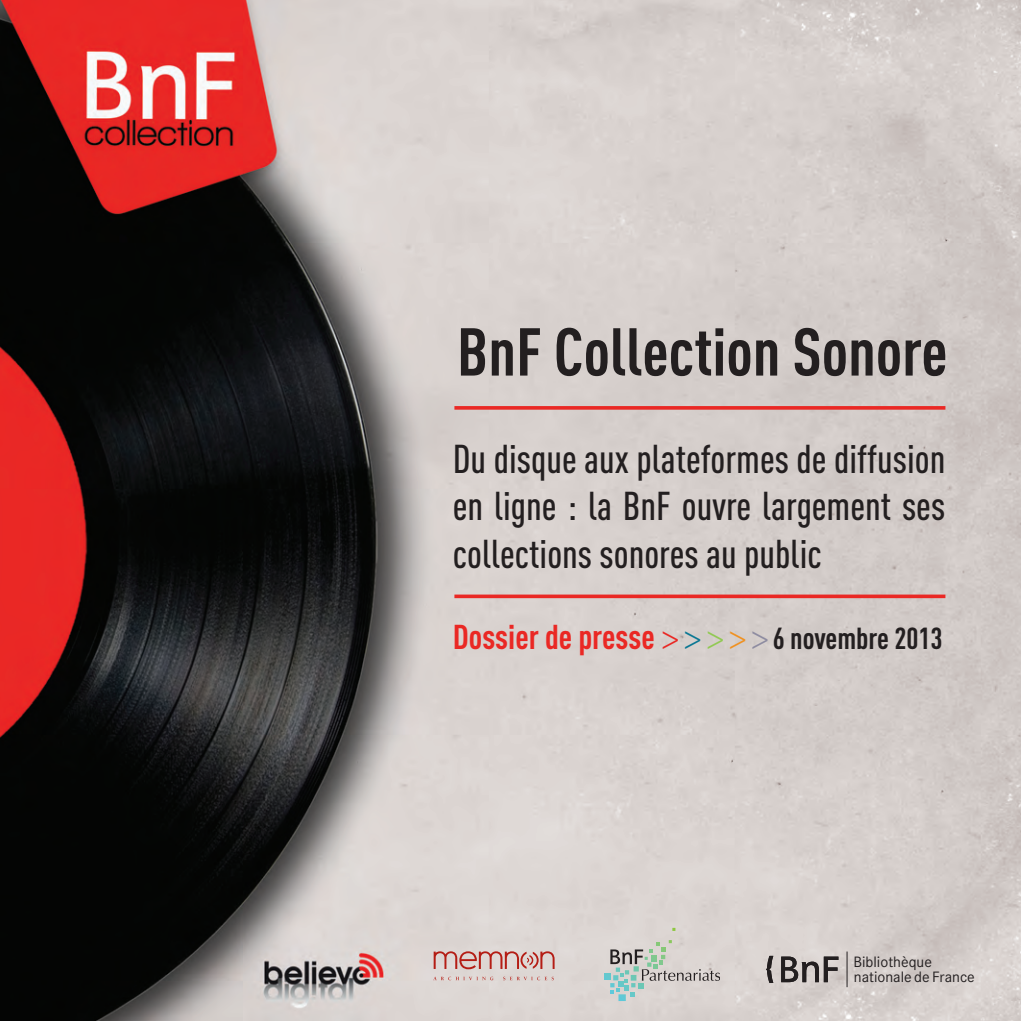
<style>
.page{position:relative;width:1021px;height:1021px;background:#fff}
.page>*{position:absolute;margin:0;border:0;box-sizing:border-box;transform-origin:0 0}
.t1{font:700 66.4px "DIN Cond";color:#231f20}
.t2{font:500 39.6px/47.6px "DIN Cond";color:#231f20;text-align:justify}
.t3{font:700 34px "DIN Cond";color:#ea2824}
.t4{font:14.8px/14.8px "Corporate SBQ";color:#231f20}
.s1{font-family:"Minion Pro";font-weight:400;font-size:34.8px}
.s2{font-family:"Minion Pro";font-weight:400;font-size:34.8px;color:#0a7793}
.s3{font-family:"Minion Pro";font-weight:400;font-size:34.8px;color:#91c953}
.s4{font-family:"Minion Pro";font-weight:400;font-size:34.8px;color:#f09120}
.s5{font-family:"Minion Pro";font-weight:400;font-size:34.8px;color:#8e8ca1}
.s6{font-size:30px;color:#231f20}
</style>
<div class="page">
<img style="left:0;top:0;width:1020px;height:1020px">
<hr style="left:454px;top:406px;width:491px;height:3px;background:#ea2824">
<svg style="left:454px;top:594px;width:491px;height:4px;background:#e73f3b"></svg>
<svg style="left:604px;top:940px;width:115px;height:61px;background:#c6c8c4"></svg>
<hr style="left:846px;top:951px;width:1px;height:36px;background:#231f20">
<svg style="left:766px;top:955px;width:7px;height:27px"></svg>
<svg style="left:781px;top:956px;width:57px;height:26px"></svg>
<svg style="left:433px;top:951px;width:121px;height:18px;background:#d1a09c"></svg>
<svg style="left:433px;top:976px;width:60px;height:4px"></svg>
<svg style="left:503px;top:976px;width:51px;height:4px"></svg>
<p class="t1" style="left:457px;top:311px;width:492px">BnF Collection Sonore</p>
<p class="t2" style="left:453px;top:434px;width:494px">Du disque aux plateformes de diffusion en ligne : la BnF ouvre largement ses collections sonores au public</p>
<p class="t3" style="left:453px;top:616px;width:491px">Dossier de presse <span class="s1">&gt;</span><span class="s2">&gt;</span><span class="s3">&gt;</span><span class="s4">&gt;</span><span class="s5">&gt;</span><span class="s6">6 novembre 2013</span></p>
<p class="t4" style="left:853px;top:954px;width:123px">Bibliothèque nationale de France</p>
</div>
